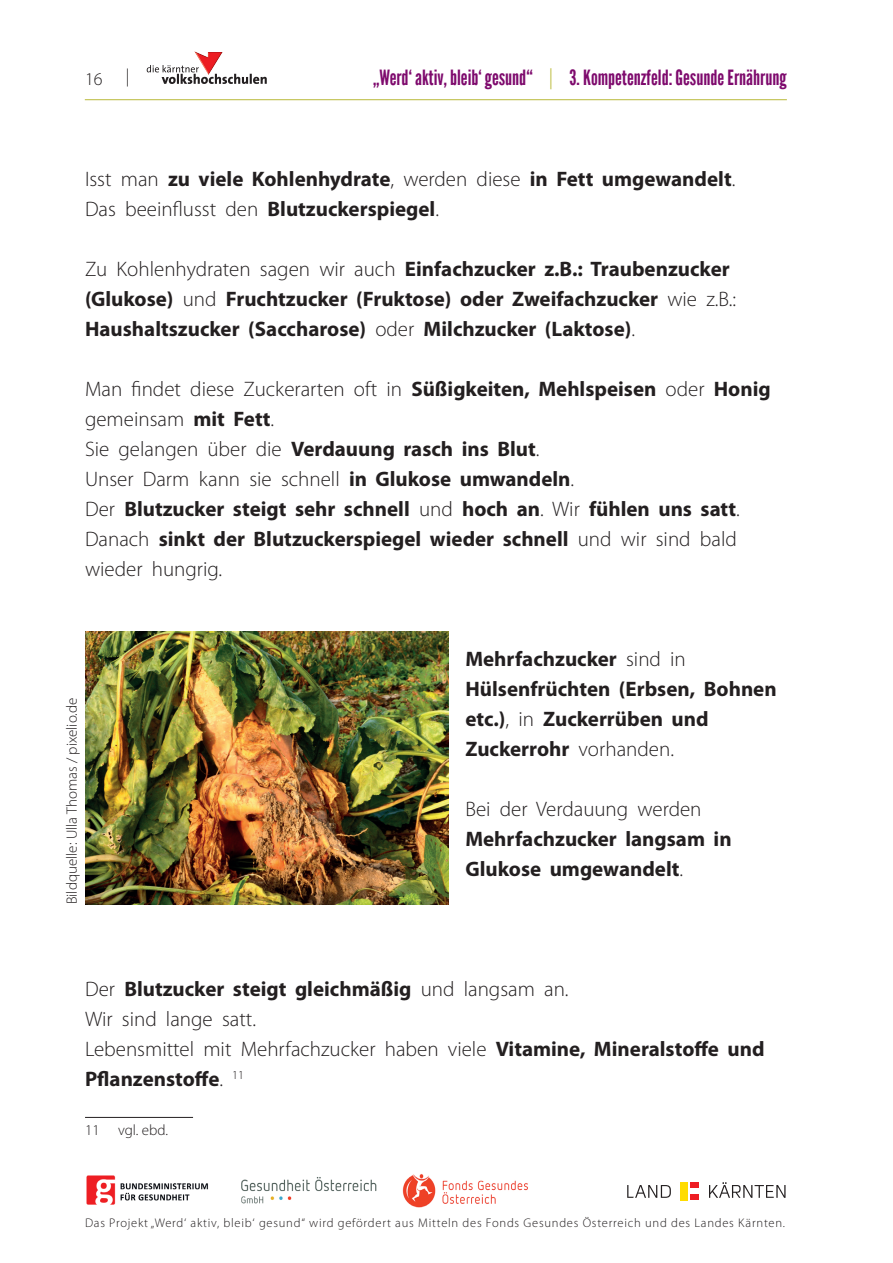
<style>
.page{position:relative;width:893px;height:1263px;background:#fff}
.page>*{position:absolute;margin:0;border:0;box-sizing:border-box;transform-origin:0 0}
.t1{font:700 21px/30px "Myriad Pro";color:#231f20}
.t2{font:300 21px/30px "Myriad Pro";color:#231f20}
.t3{font:21px "League Gothic Extended";color:#7e0a6d}
.t4{font:300 18px "Myriad Pro";color:#231f20}
.t5{font:300 15px "Myriad Pro";color:#231f20}
.t6{font:300 12.6px "Myriad Pro";letter-spacing:.06em;color:#231f20}
.s1{font-family:"Myriad Pro";font-weight:300;color:#baba3a}
.s2{font-weight:300}
.s3{font-weight:700}
</style>
<div class="page">
<hr style="left:85px;top:99px;width:702px;height:1px;background:#baba3a">
<img style="left:194px;top:51px;width:29px;height:14px">
<svg style="left:147px;top:65px;width:120px;height:19px"></svg>
<img style="left:86px;top:1174px;width:442px;height:33px">
<svg style="left:627px;top:1182px;width:158px;height:16px"></svg>
<div style="left:690px;top:1182px;width:9px;height:6px;background:#ee1d23"></div>
<div style="left:690px;top:1194px;width:9px;height:6px;background:#ee1d23"></div>
<div style="left:680px;top:1182px;width:7px;height:18px;background:#ffdc01"></div>
<hr style="left:85px;top:1117px;width:108px;height:1px;background:#231f20">
<img style="left:85px;top:632px;width:363px;height:272px">
<p class="t4" style="left:85px;top:69px;width:19px">16</p>
<p class="t4" style="left:126px;top:66px;width:5px">|</p>
<p class="t3" style="left:373px;top:65px;width:415px">„Werd‘ aktiv, bleib‘ gesund“ <span class="s1">|</span> 3. Kompetenzfeld: Gesunde Ernährung</p>
<p class="t1" style="left:85px;top:164px;width:652px"><span class="s2">Isst man</span> zu viele Kohlenhydrate<span class="s2">, werden diese</span> in Fett umgewandelt<span class="s2">.<br>Das beeinflusst den</span> Blutzuckerspiegel<span class="s2">.</span></p>
<p class="t1" style="left:85px;top:254px;width:653px"><span class="s2">Zu Kohlenhydraten sagen wir auch</span> Einfachzucker z.B.: Traubenzucker (Glukose) <span class="s2">und</span> Fruchtzucker (Fruktose) oder Zweifachzucker <span class="s2">wie z.B.:<br></span>Haushaltszucker (Saccharose) <span class="s2">oder</span> Milchzucker (Laktose)<span class="s2">.</span></p>
<p class="t1" style="left:85px;top:374px;width:687px"><span class="s2">Man findet diese Zuckerarten oft in</span> Süßigkeiten, Mehlspeisen <span class="s2">oder</span> Honig <span class="s2">gemeinsam</span> mit Fett<span class="s2">.<br>Sie gelangen über die</span> Verdauung rasch ins Blut<span class="s2">.<br>Unser Darm kann sie schnell</span> in Glukose umwandeln<span class="s2">.<br>Der</span> Blutzucker steigt sehr schnell <span class="s2">und</span> hoch an<span class="s2">. Wir</span> fühlen uns satt<span class="s2">.<br>Danach</span> sinkt der Blutzuckerspiegel wieder schnell <span class="s2">und wir sind bald wieder hungrig.</span></p>
<p class="t5" style="left:64px;top:904px;width:208px;rotate:-90deg">Bildquelle: Ulla Thomas / pixelio.de</p>
<p class="t1" style="left:465px;top:644px;width:313px">Mehrfachzucker <span class="s2">sind in<br></span>Hülsenfrüchten (Erbsen, Bohnen etc.)<span class="s2">, in</span> Zuckerrüben und<br>Zuckerrohr <span class="s2">vorhanden.</span></p>
<p class="t2" style="left:465px;top:794px;width:238px">Bei der Verdauung werden</p>
<p class="t1" style="left:465px;top:824px;width:268px">Mehrfachzucker langsam in<br>Glukose umgewandelt<span class="s2">.</span></p>
<p class="t2" style="left:85px;top:974px;width:681px">Der <span class="s3">Blutzucker steigt gleichmäßig</span> und langsam an.<br>Wir sind lange satt.<br>Lebensmittel mit Mehrfachzucker haben viele <span class="s3">Vitamine, Mineralstoffe und Pflanzenstoffe</span>. <sup>11</sup></p>
<p class="t5" style="left:85px;top:1122px;width:84px">11 vgl. ebd.</p>
<p class="t6" style="left:85px;top:1216px;width:702px">Das Projekt „Werd‘ aktiv, bleib‘ gesund“ wird gefördert aus Mitteln des Fonds Gesundes Österreich und des Landes Kärnten.</p>
</div>
